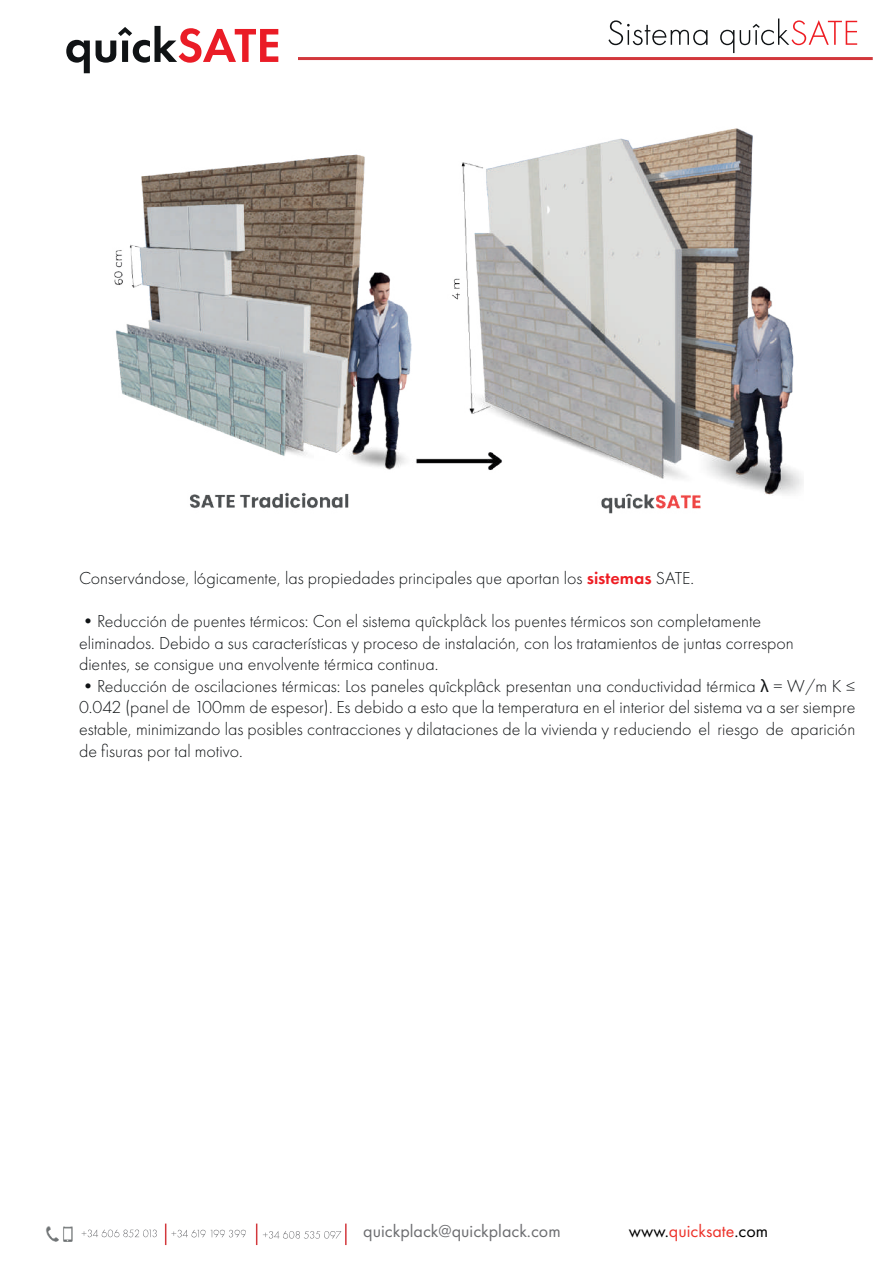
<style>
.page{position:relative;width:893px;height:1263px;background:#fff}
.page>*{position:absolute;margin:0;border:0;box-sizing:border-box;transform-origin:0 0}
.t1{font:300 18px/21.6px "Futura PT";color:#101315}
.t2{font:18px "Futura PT";color:#6c6d70}
.t3{font:18px "Futura PT";color:#ec322a}
.s1{font-weight:600;color:#ee1d23}
.s2{font-family:"Myriad Pro";font-weight:400}
.s3{color:#000001}
</style>
<div class="page">
<svg style="left:256px;top:1223px;width:1px;height:22px"></svg>
<hr style="left:345px;top:1223px;width:2px;height:22px;background:#d2383c">
<img style="left:46px;top:1226px;width:13px;height:16px">
<img style="left:63px;top:1226px;width:10px;height:16px">
<svg style="left:82px;top:1223px;width:164px;height:22px"></svg>
<svg style="left:263px;top:1231px;width:78px;height:8px"></svg>
<hr style="left:298px;top:57px;width:575px;height:3px;background:#d2383c">
<svg style="left:66px;top:40px;width:24px;height:33px"></svg>
<svg style="left:96px;top:26px;width:182px;height:37px"></svg>
<svg style="left:608px;top:20px;width:99px;height:25px"></svg>
<svg style="left:720px;top:30px;width:14px;height:23px"></svg>
<svg style="left:740px;top:19px;width:117px;height:26px"></svg>
<img style="left:114px;top:128px;width:689px;height:386px">
<p class="t1" style="left:79px;top:567px;width:617px">Conservándose, lógicamente, las propiedades principales que aportan los <span class="s1">sistemas</span> SATE.</p>
<p class="t1" style="left:79px;top:610px;width:716px">•Reducción de puentes térmicos: Con el sistema quîckplâck los puentes térmicos son completamente eliminados. Debido a sus características y proceso de instalación, con los tratamientos de juntas correspon dientes, se consigue una envolvente térmica continua.</p>
<p class="t1" style="left:79px;top:675px;width:778px;text-align:justify">•Reducción de oscilaciones térmicas: Los paneles quîckplâck presentan una conductividad térmica <span class="s2">λ</span> = W/m K ≤ 0.042 (panel de 100mm de espesor). Es debido a esto que la temperatura en el interior del sistema va a ser siempre estable, minimizando las posibles contracciones y dilataciones de la vivienda y r educiendo el riesgo de aparición de fisuras por tal motivo.</p>
<p class="t2" style="left:363px;top:1220px;width:199px">quickplack@quickplack.com</p>
<p class="t3" style="left:629px;top:1220px;width:141px"><span class="s3">www.</span>quicksate<span class="s3">.com</span></p>
</div>
